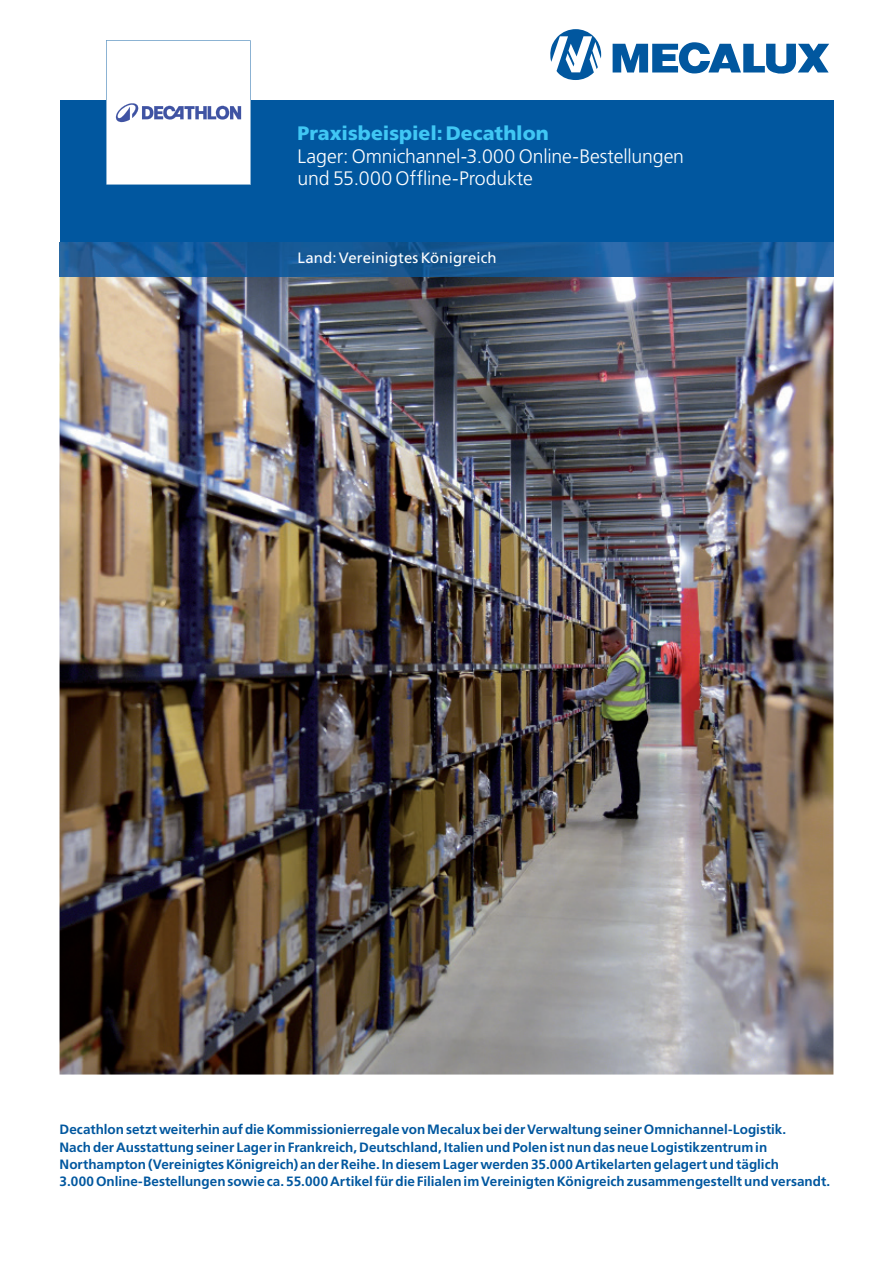
<style>
.page{position:relative;width:893px;height:1263px;background:#fff}
.page>*{position:absolute;margin:0;border:0;box-sizing:border-box;transform-origin:0 0}
.t1{font:300 19.5px/22.5px "Frutiger LT Std";letter-spacing:-.005em;color:#fff}
.t2{font:900 19.5px "Frutiger LT Std";color:#40c7f4}
.t3{font:15px "Frutiger LT Std";letter-spacing:.005em;color:#fff}
.t4{font:700 13.5px/17.2px "Frutiger LT Std";color:#01579f}
</style>
<div class="page">
<svg style="left:550px;top:29px;width:51px;height:51px"></svg>
<svg style="left:613px;top:42px;width:216px;height:32px"></svg>
<img style="left:60px;top:276px;width:773px;height:798px">
<div style="left:60px;top:100px;width:773px;height:142px;background:#01579f"></div>
<img style="left:60px;top:242px;width:773px;height:34px">
<svg style="left:106px;top:40px;width:145px;height:145px"></svg>
<h1 class="t2" style="left:298px;top:122px;width:253px">Praxisbeispiel: Decathlon</h1>
<h1 class="t1" style="left:298px;top:145px;width:388px">Lager: Omnichannel-3.000 Online-Bestellungen und 55.000 Offline-Produkte</h1>
<p class="t3" style="left:298px;top:248px;width:201px">Land: Vereinigtes Königreich</p>
<p class="t4" style="left:60px;top:1121px;width:772px">Decathlon setzt weiterhin auf die Kommissionierregale von Mecalux bei der Verwaltung seiner Omnichannel-Logistik.<br>Nach der Ausstattung seiner Lager in Frankreich, Deutschland, Italien und Polen ist nun das neue Logistikzentrum in Northampton (Vereinigtes Königreich) an der Reihe. In diesem Lager werden 35.000 Artikelarten gelagert und täglich<br>3.000 Online-Bestellungen sowie ca. 55.000 Artikel für die Filialen im Vereinigten Königreich zusammengestellt und versandt.</p>
</div>
